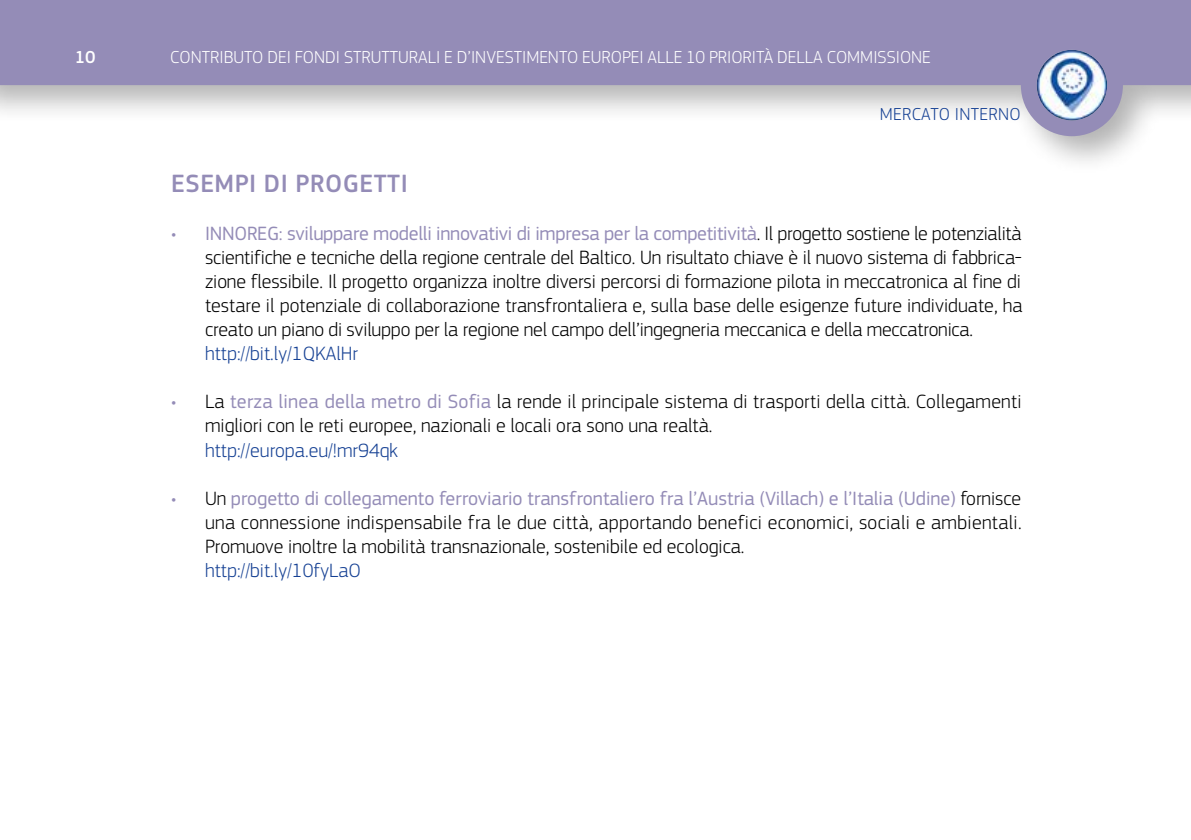
<style>
.page{position:relative;width:1191px;height:840px;background:#fff}
.page>*{position:absolute;margin:0;border:0;box-sizing:border-box;transform-origin:0 0}
.t1{font:500 26px "EC Square Sans Pro";letter-spacing:.02em;color:#948cb7}
.t2{font:300 20px/24px "EC Square Sans Pro";color:#000;text-align:justify}
.t3{font:300 20px "EC Square Sans Pro";color:#164194}
.t4{font:300 18px "EC Square Sans Pro";color:#fff}
.t5{font:300 18px "EC Square Sans Pro";letter-spacing:.02em;color:#164194}
.t6{font:500 18px "EC Square Sans Pro";color:#fff}
.s1{color:#948cb7}
.s2{font-weight:400;color:#948cb7}
</style>
<div class="page">
<div style="left:0;top:0;width:1191px;height:174px;background:#000;opacity:.3"></div>
<div style="left:0;top:0;width:1191px;height:85px;background:#948cb7"></div>
<div style="left:1020px;top:34px;width:103px;height:102px;background:#948cb7;border-radius:50%"></div>
<img style="left:1037px;top:50px;width:70px;height:70px">
<p class="t6" style="left:75px;top:47px;width:22px">10</p>
<p class="t4" style="left:170px;top:47px;width:762px">CONTRIBUTO DEI FONDI STRUTTURALI E D’INVESTIMENTO EUROPEI ALLE 10 PRIORITÀ DELLA COMMISSIONE</p>
<p class="t5" style="left:879px;top:104px;width:142px">MERCATO INTERNO</p>
<h1 class="t1" style="left:171px;top:168px;width:238px">ESEMPI DI PROGETTI</h1>
<p class="t2" style="left:205px;top:221px;width:819px;text-indent:-34px"><span class="s1">•</span> <span class="s2">INNOREG: sviluppare modelli innovativi di impresa per la competitività</span>. Il progetto sostiene le potenzialità scientifiche e tecniche della regione centrale del Baltico. Un risultato chiave è il nuovo sistema di fabbrica&shy;zione flessibile. Il progetto organizza inoltre diversi percorsi di formazione pilota in meccatronica al fine di testare il potenziale di collaborazione transfrontaliera e, sulla base delle esigenze future individuate, ha creato un piano di sviluppo per la regione nel campo dell’ingegneria meccanica e della meccatronica.</p>
<p class="t3" style="left:205px;top:342px;width:154px">http://bit.ly/1QKAlHr</p>
<p class="t2" style="left:205px;top:389px;width:818px;text-indent:-34px"><span class="s1">•</span> La <span class="s2">terza linea della metro di Sofia</span> la rende il principale sistema di trasporti della città. Collegamenti migliori con le reti europee, nazionali e locali ora sono una realtà.</p>
<p class="t3" style="left:205px;top:438px;width:194px">http://europa.eu/!mr94qk</p>
<p class="t2" style="left:205px;top:485px;width:818px;text-indent:-34px"><span class="s1">•</span> Un <span class="s2">progetto di collegamento ferroviario transfrontaliero fra l’Austria (Villach) e l’Italia (Udine)</span> fornisce una connessione indispensabile fra le due città, apportando benefici economici, sociali e ambientali.<br>Promuove inoltre la mobilità transnazionale, sostenibile ed ecologica.</p>
<p class="t3" style="left:205px;top:558px;width:157px">http://bit.ly/10fyLaO</p>
</div>
